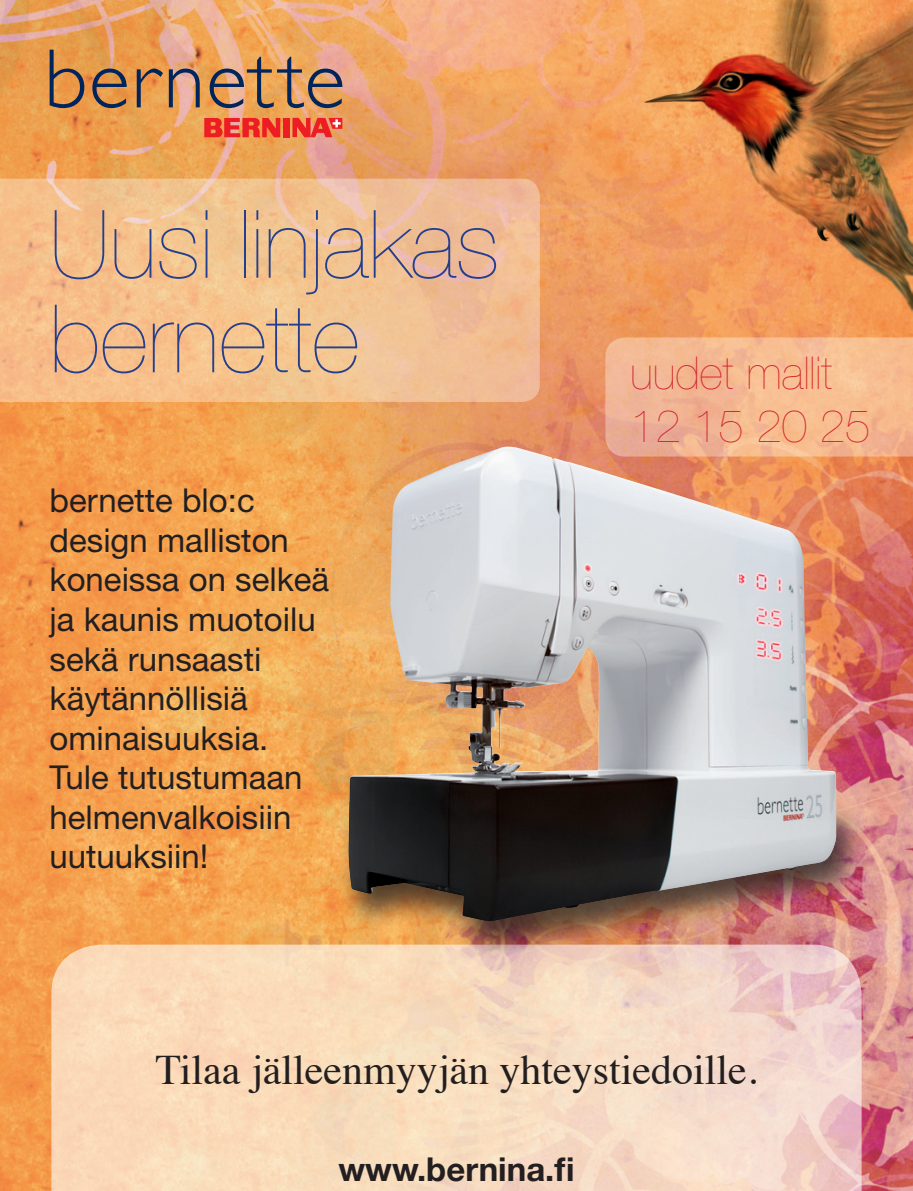
<style>
.page{position:relative;width:913px;height:1191px;background:#fff}
.page>*{position:absolute;margin:0;border:0;box-sizing:border-box;transform-origin:0 0}
.t1{font:200 94.5px/94.5px "Helvetica Neue";color:#253f8e}
.t2{font:200 45.5px/52.5px "Helvetica Neue";color:#d1232a}
.t3{font:42px "Times";color:#231f20}
.t4{font:32.9px/39.6px "Helvetica Neue";color:#231f20}
.t5{font:700 32.9px "Helvetica Neue";color:#231f20}
</style>
<div class="page">
<img style="left:0;top:0;width:605px;height:1191px">
<img style="left:836px;top:456px;width:77px;height:735px">
<svg style="left:0;top:179px;width:540px;height:223px;background:#f3c090"></svg>
<svg style="left:605px;top:371px;width:308px;height:85px;background:#f3b791"></svg>
<svg style="left:50px;top:50px;width:34px;height:58px;background:#ab7b4e"></svg>
<svg style="left:92px;top:69px;width:35px;height:39px"></svg>
<svg style="left:137px;top:69px;width:26px;height:38px"></svg>
<svg style="left:169px;top:69px;width:31px;height:38px"></svg>
<svg style="left:210px;top:57px;width:132px;height:51px;background:#b68965"></svg>
<div style="left:283px;top:118px;width:6px;height:19px;background:#ee1d23"></div>
<svg style="left:204px;top:118px;width:76px;height:19px"></svg>
<svg style="left:292px;top:118px;width:50px;height:19px"></svg>
<svg style="left:51px;top:944px;width:810px;height:247px;background:#f7d9bf"></svg>
<img style="left:582px;top:0;width:331px;height:371px">
<div style="left:336px;top:799px;width:529px;height:160px;background:#231f20;opacity:.75"></div>
<img style="left:348px;top:446px;width:488px;height:475px">
<h1 class="t1" style="left:50px;top:195px;width:452px">Uusi linjakas bernette</h1>
<p class="t4" style="left:50px;top:480px;width:281px">bernette blo:c design malliston koneissa on selkeä ja kaunis muotoilu sekä runsaasti käytännöllisiä ominaisuuksia.<br>Tule tutustumaan helmenvalkoisiin uutuuksiin!</p>
<h2 class="t2" style="left:630px;top:346px;width:242px">uudet mallit<br>12 15 20 25</h2>
<p class="t3" style="left:156px;top:1030px;width:603px">Tilaa jälleenmyyjän yhteystiedoille.</p>
<p class="t5" style="left:338px;top:1149px;width:238px">www.bernina.fi</p>
</div>
